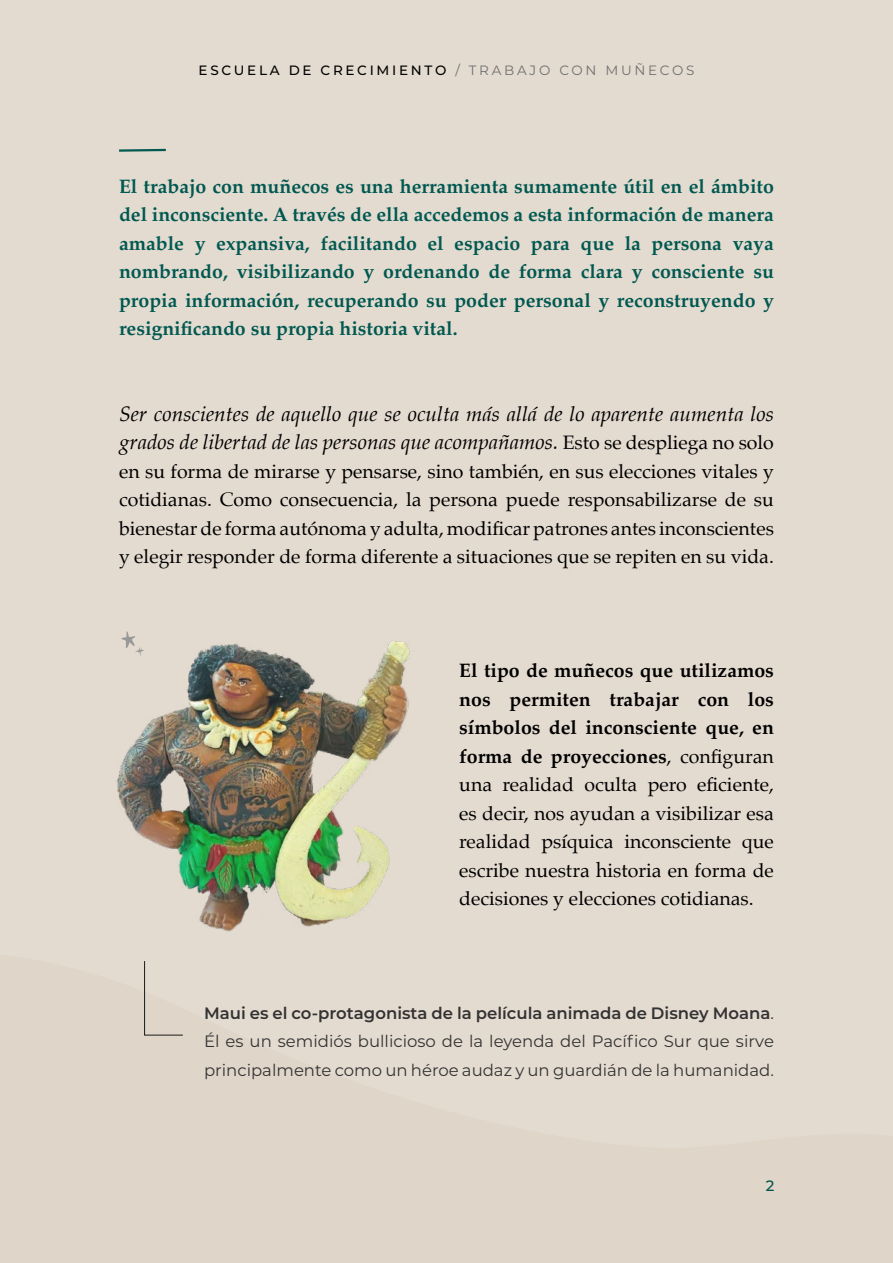
<style>
.page{position:relative;width:893px;height:1263px;background:#e4dbd0}
.page>*{position:absolute;margin:0;border:0;box-sizing:border-box;transform-origin:0 0}
.t1{font:italic 21px/28.5px "Palatino";color:#000}
.t2{font:19.5px/28.5px "Palatino";color:#000;text-align:justify}
.t3{font:700 19.5px/28.5px "Palatino";color:#005850;text-align:justify}
.t4{font:16.5px/28.5px "Montserrat";color:#333;text-align:justify}
.t5{font:500 15px "Montserrat";color:#005850}
.t6{font:500 13.5px "Montserrat";letter-spacing:.2em;color:#000}
.s1{font-weight:400;color:#706f6f}
.s2{font-style:normal;font-size:19.5px}
.s3{font-weight:700}
.s4{font-weight:600}
</style>
<div class="page">
<svg style="left:119px;top:148px;width:47px;height:4px"></svg>
<img style="left:116px;top:641px;width:294px;height:291px">
<svg style="left:144px;top:961px;width:39px;height:75px"></svg>
<svg style="left:121px;top:631px;width:23px;height:25px"></svg>
<p class="t6" style="left:199px;top:61px;width:497px">ESCUELA DE CRECIMIENTO <span class="s1">/ TRABAJO CON MUÑECOS</span></p>
<p class="t3" style="left:119px;top:171px;width:656px">El trabajo con muñecos es una herramienta sumamente útil en el ámbito del inconsciente. A través de ella accedemos a esta información de manera amable y expansiva, facilitando el espacio para que la persona vaya nombrando, visibilizando y ordenando de forma clara y consciente su propia información, recuperando su poder personal y reconstruyendo y resignificando su propia historia vital.</p>
<p class="t1" style="left:119px;top:399px;width:656px">Ser conscientes de aquello que se oculta más allá de lo aparente aumenta los grados de libertad de las personas que acompañamos. <span class="s2">Esto se despliega no solo</span></p>
<p class="t2" style="left:119px;top:457px;width:656px">en su forma de mirarse y pensarse, sino también, en sus elecciones vitales y cotidianas. Como consecuencia, la persona puede responsabilizarse de su bienestar de forma autónoma y adulta, modificar patrones antes inconscientes y elegir responder de forma diferente a situaciones que se repiten en su vida.</p>
<p class="t2" style="left:459px;top:656px;width:316px"><span class="s3">El tipo de muñecos que utilizamos nos permiten trabajar con los símbolos del inconsciente que, en forma de proyecciones</span>, configuran una realidad oculta pero eficiente, es decir, nos ayudan a visibilizar esa realidad psíquica inconsciente que escribe nuestra historia en forma de decisiones y elecciones cotidianas.</p>
<p class="t4" style="left:204px;top:998px;width:571px"><span class="s4">Maui es el co-protagonista de la película animada de Disney Moana</span>.<br>Él es un semidiós bullicioso de la leyenda del Pacífico Sur que sirve principalmente como un héroe audaz y un guardián de la humanidad.</p>
<p class="t5" style="left:766px;top:1175px;width:10px">2</p>
</div>
